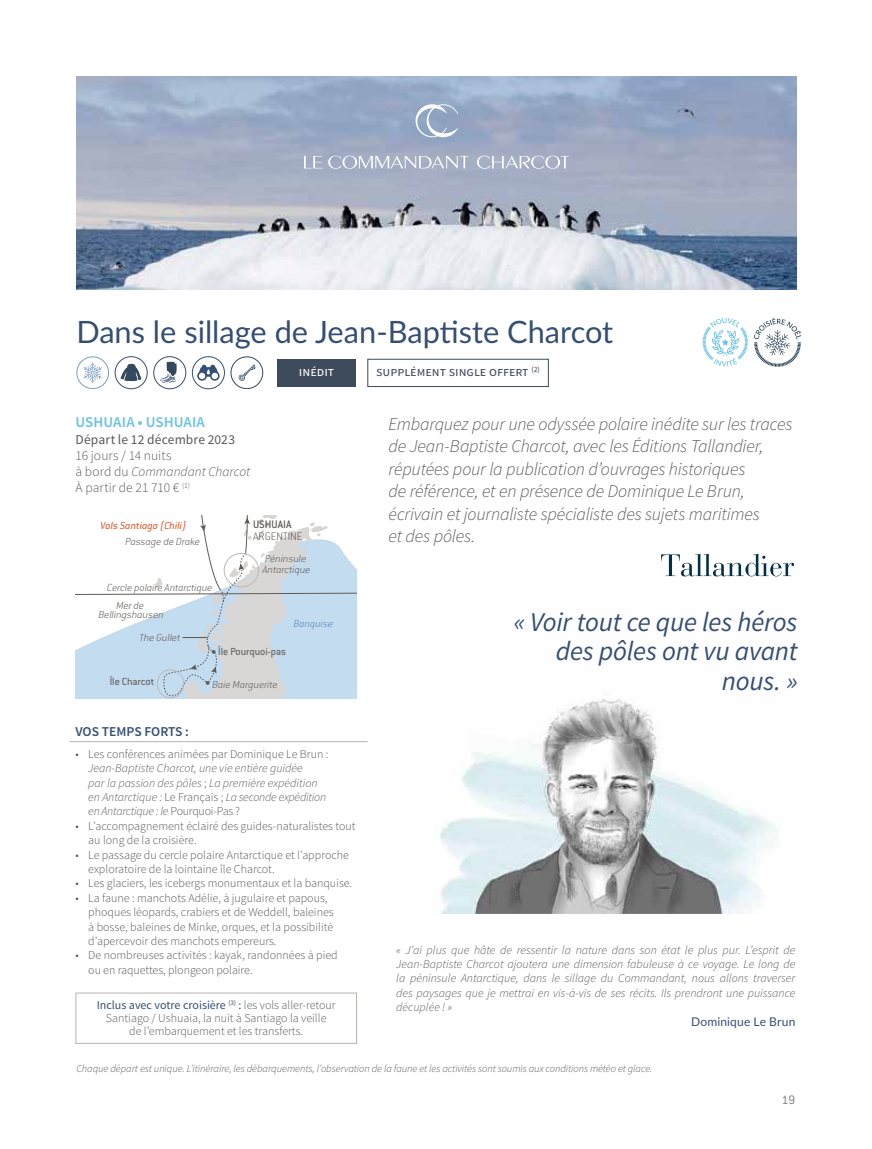
<style>
.page{position:relative;width:872px;height:1149px;background:#fff}
.page>*{position:absolute;margin:0;border:0;box-sizing:border-box;transform-origin:0 0}
.t1{font:30.75px "Lato";color:#354f74}
.t2{font:italic 27px/29.4px "Source Sans Pro";letter-spacing:-.01em;color:#354f74;text-align:right}
.t3{font:italic 300 18px/22.5px "Source Sans Pro";letter-spacing:-.01em;color:#5b585a}
.t4{font:600 15px "Source Sans Pro";letter-spacing:.005em;color:#68c3e8}
.t5{font:300 13.5px/16.2px "Source Sans Pro";color:#575756}
.t6{font:13.5px "Source Sans Pro";color:#3d4b5d}
.t7{font:13.5px "Source Sans Pro";letter-spacing:.01em;color:#575756}
.t8{font:600 13.5px "Source Sans Pro";letter-spacing:-.005em;color:#354f74}
.t9{font:13.5px "Source Sans Pro";color:#fff}
.t10{font:13.5px "Conduit ITC Std";color:#86888c}
.t11{font:300 12px/14.4px "Source Sans Pro";color:#575756}
.t12{font:italic 300 12px/14.4px "Source Sans Pro";color:#575756}
.t13{font:12px "Lato";letter-spacing:.015em;color:#354f74}
.t14{font:200 12px "Conduit ITC Std";color:#5f5b58}
.t15{font:500 12px "Conduit ITC Std";color:#5f5b58}
.t16{font:italic 200 11.25px/9.3px "Conduit ITC Std";color:#5f5b58;text-align:center}
.t17{font:11.25px "Conduit ITC Std";color:#5f5c58}
.t18{font:italic 200 11.25px "Conduit ITC Std";color:#625c5c}
.t19{font:italic 300 11.25px "Conduit ITC Std";color:#e04413}
.t20{font:italic 200 11.25px "Conduit ITC Std";color:#635d5d}
.t21{font:italic 200 11.25px "Conduit ITC Std";color:#5387b9}
.t22{font:italic 300 10.5px "Source Sans Pro";letter-spacing:-.005em;color:#575756}
.s1{font-style:italic}
.s2{font-style:normal}
.s3{font-weight:400;color:#354f74}
</style>
<div class="page">
<img style="left:439px;top:698px;width:340px;height:215px">
<div style="left:157px;top:669px;width:27px;height:29px;border:1px solid #bcb9b8;border-radius:50%"></div>
<svg style="left:76px;top:515px;width:280px;height:181px"></svg>
<hr style="left:70px;top:741px;width:297px;height:1px;background:#b9b3ae">
<div style="left:76px;top:992px;width:281px;height:51px;border:1px solid #b9b3af"></div>
<img style="left:77px;top:77px;width:719px;height:212px">
<svg style="left:304px;top:156px;width:18px;height:12px"></svg>
<svg style="left:328px;top:155px;width:140px;height:14px;background:#b7bfd0"></svg>
<svg style="left:477px;top:155px;width:92px;height:14px"></svg>
<svg style="left:415px;top:104px;width:43px;height:33px"></svg>
<svg style="left:192px;top:356px;width:32px;height:32px"></svg>
<div style="left:192px;top:356px;width:33px;height:33px;border:1px solid #354f74;border-radius:50%"></div>
<svg style="left:197px;top:364px;width:23px;height:16px"></svg>
<div style="left:115px;top:356px;width:32px;height:33px;border:1px solid #354f74;border-radius:50%"></div>
<svg style="left:121px;top:364px;width:20px;height:17px"></svg>
<div style="left:153px;top:356px;width:33px;height:33px;border:1px solid #354f74;border-radius:50%"></div>
<svg style="left:160px;top:361px;width:17px;height:22px"></svg>
<div style="left:77px;top:356px;width:32px;height:33px;border:1px solid #789fc1;border-radius:50%"></div>
<svg style="left:83px;top:362px;width:19px;height:21px"></svg>
<div style="left:231px;top:356px;width:32px;height:33px;border:1px solid #33495d;border-radius:50%"></div>
<svg style="left:238px;top:364px;width:18px;height:17px"></svg>
<div style="left:367px;top:359px;width:181px;height:27px;border:1px solid #3d4b5d"></div>
<div style="left:277px;top:359px;width:79px;height:27px;background:#3d4b5d"></div>
<svg style="left:661px;top:553px;width:133px;height:23px"></svg>
<svg style="left:702px;top:318px;width:46px;height:48px"></svg>
<svg style="left:754px;top:317px;width:47px;height:49px"></svg>
<h1 class="t1" style="left:76px;top:309px;width:538px">Dans le sillage de Jean-Baptiste Charcot</h1>
<p class="t4" style="left:76px;top:413px;width:131px">USHUAIA • USHUAIA</p>
<p class="t7" style="left:76px;top:430px;width:161px">Départ le 12 décembre 2023</p>
<p class="t5" style="left:76px;top:447px;width:176px">16 jours / 14 nuits<br>à bord du <span class="s1">Commandant Charcot<br></span>À partir de 21 710 € <sup>(1)</sup></p>
<p class="t9" style="left:299px;top:363px;width:37px">inédit</p>
<p class="t19" style="left:100px;top:519px;width:88px">Vols Santiago (Chili)</p>
<p class="t16" style="left:125px;top:536px;width:77px">Passage de Drake</p>
<p class="t18" style="left:107px;top:580px;width:107px">Cercle polaire Antarctique</p>
<p class="t16" style="left:98px;top:600px;width:67px">Mer de<br>Bellingshausen</p>
<p class="t16" style="left:139px;top:632px;width:42px">The Gullet</p>
<p class="t15" style="left:253px;top:516px;width:40px">USHUAIA</p>
<p class="t14" style="left:253px;top:528px;width:51px">ARGENTINE</p>
<p class="t16" style="left:262px;top:553px;width:49px;line-height:10.5px;text-align:left">Péninsule<br>Antarctique</p>
<p class="t21" style="left:293px;top:616px;width:41px">Banquise</p>
<p class="t17" style="left:110px;top:674px;width:45px">Île Charcot</p>
<p class="t17" style="left:218px;top:644px;width:69px">Île Pourquoi-pas</p>
<p class="t20" style="left:212px;top:677px;width:67px">Baie Marguerite</p>
<p class="t8" style="left:76px;top:723px;width:115px">VOS TEMPS FORTS :</p>
<p class="t11" style="left:76px;top:746px;width:254px">• Les conférences animées par Dominique Le Brun :</p>
<p class="t12" style="left:88px;top:760px;width:239px">Jean-Baptiste Charcot, une vie entière guidée<br>par la passion des pôles <span class="s2">;</span> La première expédition en Antarctique : <span class="s2">Le Français ;</span> La seconde expédition en Antarctique : le <span class="s2">Pourquoi-Pas ?</span></p>
<p class="t11" style="left:88px;top:818px;width:269px;text-indent:-13px">• L’accompagnement éclairé des guides-naturalistes tout au long de la croisière.</p>
<p class="t11" style="left:88px;top:847px;width:262px;text-indent:-13px">• Le passage du cercle polaire Antarctique et l’approche exploratoire de la lointaine île Charcot.</p>
<p class="t11" style="left:76px;top:876px;width:278px">• Les glaciers, les icebergs monumentaux et la banquise.</p>
<p class="t11" style="left:88px;top:890px;width:247px;text-indent:-13px">• La faune : manchots Adélie, à jugulaire et papous, phoques léopards, crabiers et de Weddell, baleines à bosse, baleines de Minke, orques, et la possibilité d’apercevoir des manchots empereurs.</p>
<p class="t11" style="left:88px;top:948px;width:251px;text-indent:-13px">• De nombreuses activités : kayak, randonnées à pied ou en raquettes, plongeon polaire.</p>
<p class="t11" style="left:97px;top:998px;width:240px;line-height:12.8px;text-align:center"><span class="s3">Inclus avec votre croisière</span> <sup>(3)</sup> <span class="s3">:</span> les vols aller-retour<br>Santiago / Ushuaia, la nuit à Santiago la veille<br>de l’embarquement et les transferts.</p>
<p class="t6" style="left:376px;top:363px;width:165px">supplément single offert <sup>(2)</sup></p>
<p class="t3" style="left:388px;top:412px;width:405px">Embarquez pour une odyssée polaire inédite sur les traces de Jean-Baptiste Charcot, avec les Éditions Tallandier, réputées pour la publication d’ouvrages historiques<br>de référence, et en présence de Dominique Le Brun, écrivain et journaliste spécialiste des sujets maritimes<br>et des pôles.</p>
<h2 class="t2" style="left:514px;top:606px;width:285px">« Voir tout ce que les héros des pôles ont vu avant nous. »</h2>
<p class="t12" style="left:396px;top:942px;width:401px;text-align:justify">« J’ai plus que hâte de ressentir la nature dans son état le plus pur. L’esprit de Jean-Baptiste Charcot ajoutera une dimension fabuleuse à ce voyage. Le long de la péninsule Antarctique, dans le sillage du Commandant, nous allons traverser des paysages que je mettrai en vis-à-vis de ses récits. Ils prendront une puissance décuplée ! »</p>
<p class="t13" style="left:691px;top:1012px;width:106px">Dominique Le Brun</p>
<p class="t22" style="left:76px;top:1062px;width:577px">Chaque départ est unique. L’itinéraire, les débarquements, l’observation de la faune et les activités sont soumis aux conditions météo et glace.</p>
<p class="t10" style="left:782px;top:1090px;width:15px">19</p>
</div>
